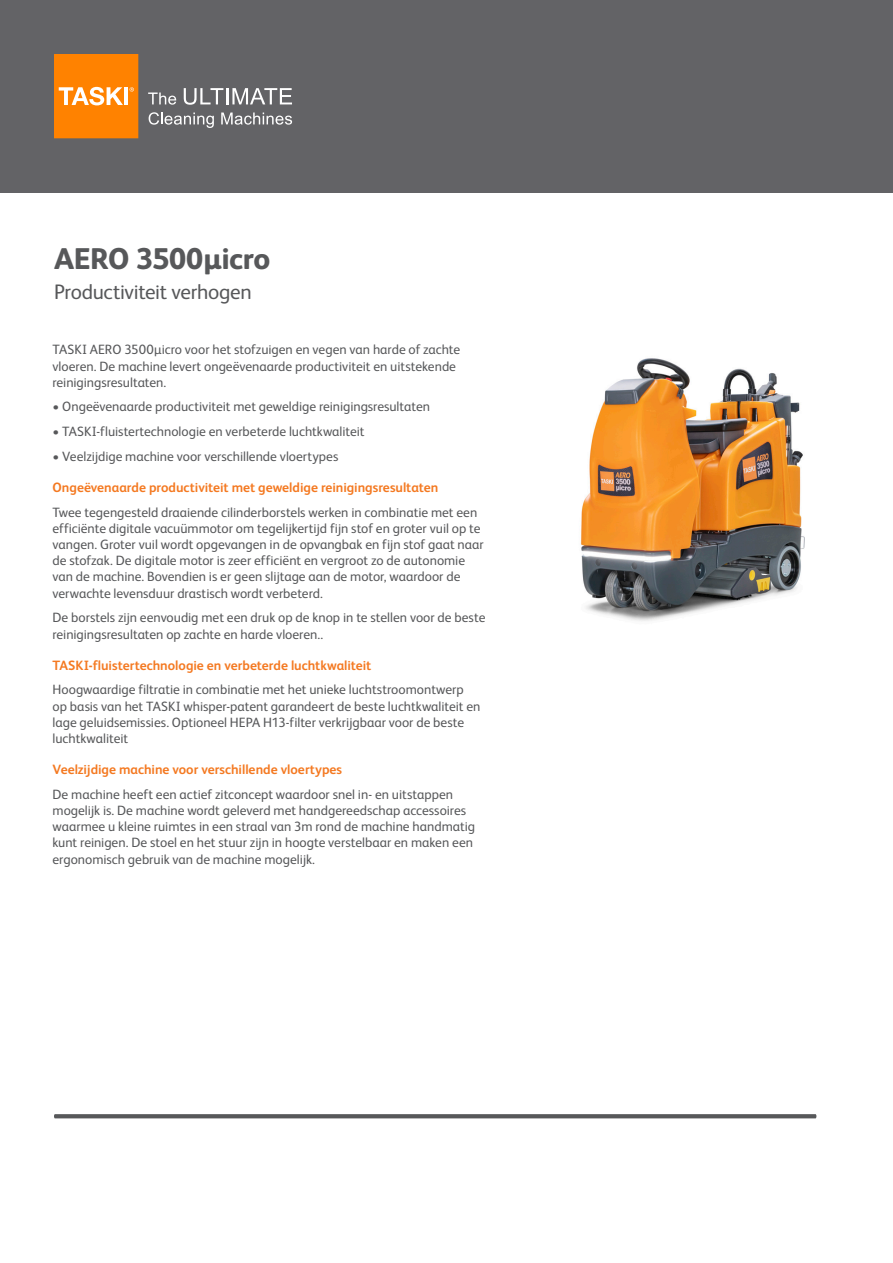
<style>
.page{position:relative;width:893px;height:1263px;background:#fff}
.page>*{position:absolute;margin:0;border:0;box-sizing:border-box;transform-origin:0 0}
.t1{font:800 30px "FS Albert Pro";letter-spacing:-.015em;color:#57585a}
.Product_Description{font:21px "FS Albert Pro";letter-spacing:-.015em;color:#57585a}
.Maintext{font:13.5px/16.2px "FS Albert Pro";color:#57585a}
.Subheads{font:700 13.5px "FS Albert Pro";color:#f47921}
.Subheads-2{font:13.5px/16.2px "FS Albert Pro";color:#57585a}
</style>
<div class="page">
<div style="left:0;top:0;width:893px;height:192px;background:#636366"></div>
<svg style="left:148px;top:93px;width:28px;height:12px"></svg>
<svg style="left:184px;top:88px;width:108px;height:17px"></svg>
<svg style="left:149px;top:112px;width:65px;height:16px"></svg>
<svg style="left:221px;top:113px;width:71px;height:12px"></svg>
<svg style="left:54px;top:54px;width:84px;height:84px;background:#fe8d17"></svg>
<svg style="left:54px;top:1114px;width:762px;height:4px;background:#5d5e60"></svg>
<img style="left:581px;top:358px;width:223px;height:263px">
<p class="t1" style="left:54px;top:236px;width:218px">AERO 3500µicro</p>
<p class="Product_Description" style="left:54px;top:276px;width:199px">Productiviteit verhogen</p>
<p class="Subheads-2" style="left:53px;top:341px;width:409px">TASKI AERO 3500μicro voor het stofzuigen en vegen van harde of zachte vloeren. De machine levert ongeëvenaarde productiviteit en uitstekende reinigingsresultaten.</p>
<p class="Maintext" style="left:53px;top:398px;width:379px">• Ongeëvenaarde productiviteit met geweldige reinigingsresultaten</p>
<p class="Maintext" style="left:53px;top:422px;width:314px">• TASKI-fluistertechnologie en verbeterde luchtkwaliteit</p>
<p class="Maintext" style="left:53px;top:447px;width:287px">• Veelzijdige machine voor verschillende vloertypes</p>
<p class="Subheads" style="left:53px;top:478px;width:387px">Ongeëvenaarde productiviteit met geweldige reinigingsresultaten</p>
<p class="Maintext" style="left:53px;top:503px;width:433px">Twee tegengesteld draaiende cilinderborstels werken in combinatie met een efficiënte digitale vacuümmotor om tegelijkertijd fijn stof en groter vuil op te vangen. Groter vuil wordt opgevangen in de opvangbak en fijn stof gaat naar de stofzak. De digitale motor is zeer efficiënt en vergroot zo de autonomie van de machine. Bovendien is er geen slijtage aan de motor, waardoor de verwachte levensduur drastisch wordt verbeterd.</p>
<p class="Maintext" style="left:53px;top:609px;width:434px">De borstels zijn eenvoudig met een druk op de knop in te stellen voor de beste reinigingsresultaten op zachte en harde vloeren..</p>
<p class="Subheads" style="left:53px;top:655px;width:320px">TASKI-fluistertechnologie en verbeterde luchtkwaliteit</p>
<p class="Maintext" style="left:53px;top:681px;width:429px">Hoogwaardige filtratie in combinatie met het unieke luchtstroomontwerp op basis van het TASKI whisper-patent garandeert de beste luchtkwaliteit en lage geluidsemissies. Optioneel HEPA H13-filter verkrijgbaar voor de beste luchtkwaliteit</p>
<p class="Subheads" style="left:53px;top:760px;width:291px">Veelzijdige machine voor verschillende vloertypes</p>
<p class="Maintext" style="left:53px;top:785px;width:424px">De machine heeft een actief zitconcept waardoor snel in- en uitstappen mogelijk is. De machine wordt geleverd met handgereedschap accessoires waarmee u kleine ruimtes in een straal van 3m rond de machine handmatig kunt reinigen. De stoel en het stuur zijn in hoogte verstelbaar en maken een ergonomisch gebruik van de machine mogelijk.</p>
</div>
